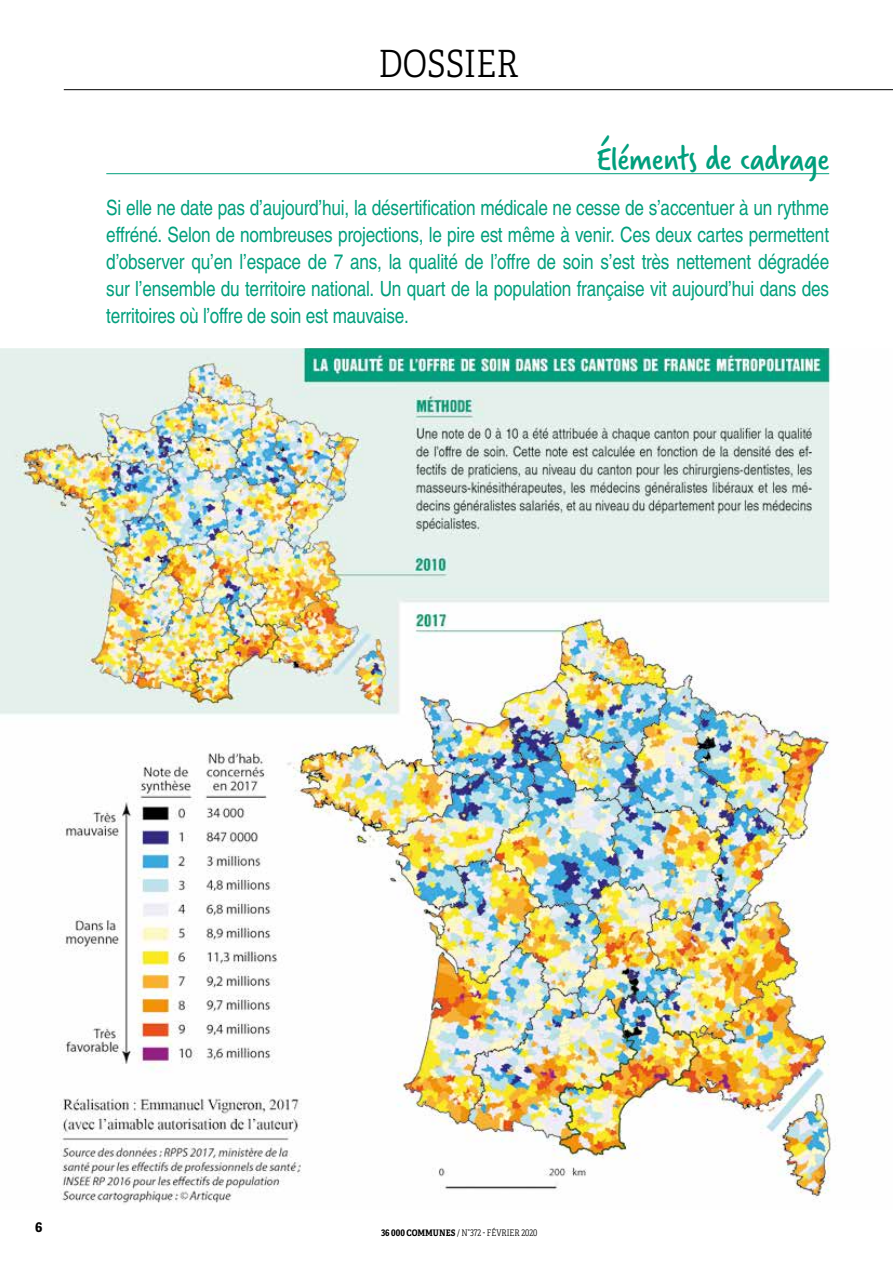
<style>
.page{position:relative;width:893px;height:1263px;background:#fff}
.page>*{position:absolute;margin:0;border:0;box-sizing:border-box;transform-origin:0 0}
.t1{font:37.5px "Adelle Condensed Lt";color:#000}
.t2{font:36px "Verveine";letter-spacing:-.005em;color:#009f7d}
.t3{font:21px/27px "Nimbus San Con L";letter-spacing:-.01em;color:#009f7d;text-align:justify}
.t4{font:700 15px "Adelle Condensed";color:#000}
.t5{font:9px "Adelle Condensed Lt";color:#000}
.s1{font-family:"Adelle Condensed";font-weight:700}
</style>
<div class="page">
<hr style="left:64px;top:89px;width:829px;height:1px;background:#000">
<hr style="left:106px;top:173px;width:723px;height:1px;background:#009f7d">
<img style="left:0;top:348px;width:831px;height:856px">
<h1 class="t1" style="left:379px;top:37px;width:142px">DOSSIER</h1>
<h2 class="t2" style="left:596px;top:134px;width:234px">Éléments de cadrage</h2>
<p class="t3" style="left:106px;top:193px;width:724px">Si elle ne date pas d’aujourd’hui, la désertification médicale ne cesse de s’accentuer à un rythme effréné. Selon de nombreuses projections, le pire est même à venir. Ces deux cartes permettent d’observer qu’en l’espace de 7 ans, la qualité de l’offre de soin s’est très nettement dégradée sur l’ensemble du territoire national. Un quart de la population française vit aujourd’hui dans des territoires où l’offre de soin est mauvaise.</p>
<p class="t4" style="left:35px;top:1215px;width:9px">6</p>
<p class="t5" style="left:381px;top:1226px;width:158px"><span class="s1">36 000 COMMUNES</span> / N°372 - FÉVRIER 2020</p>
</div>
